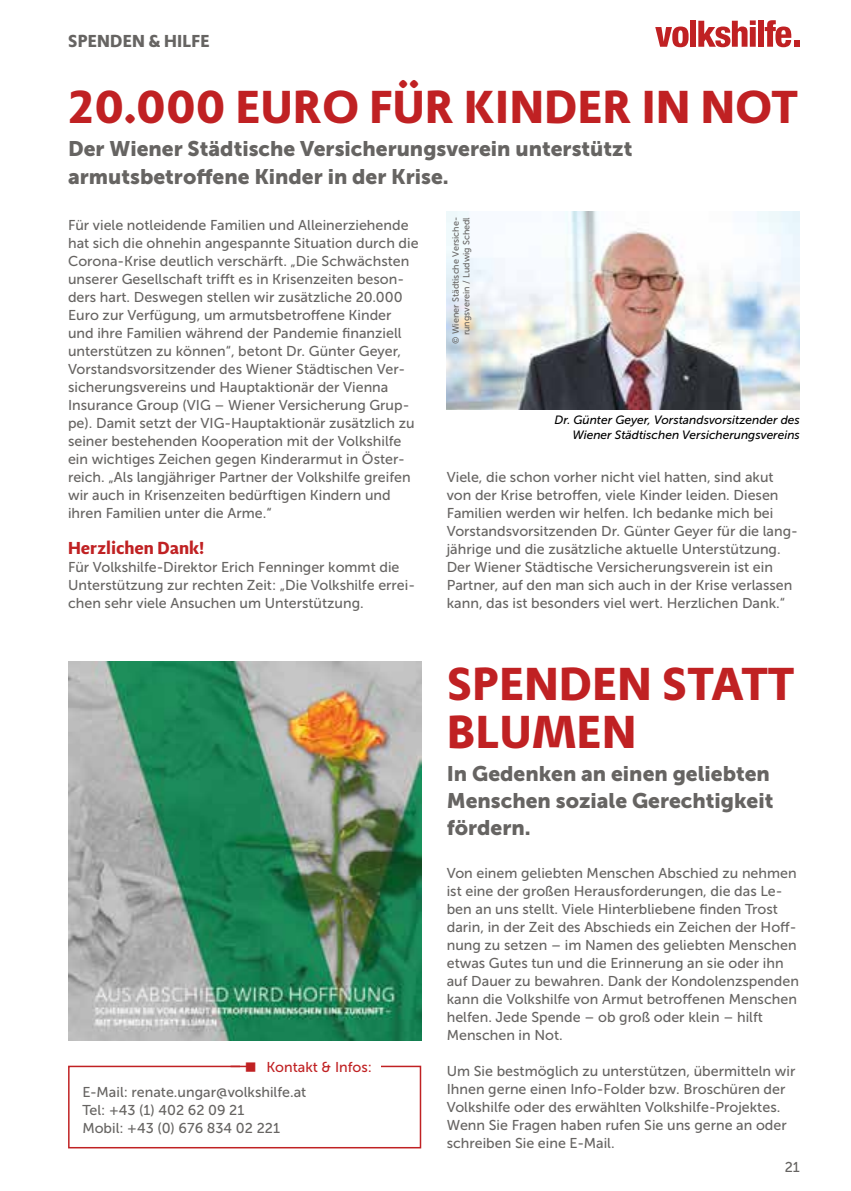
<style>
.page{position:relative;width:851px;height:1191px;background:#fff}
.page>*{position:absolute;margin:0;border:0;box-sizing:border-box;transform-origin:0 0}
.t1{font:700 48px/48px "Adagio Sans";letter-spacing:.01em;color:#c02123}
.t2{font:21px/27px "Museo Sans 900";color:#666462}
.t3{font:700 18px "Adagio Sans";color:#c02123}
.t4{font:700 18px "Adagio Sans";letter-spacing:.01em;color:#666462}
.t5{font:14.25px/18px "Museo Sans 500";color:#666462}
.t6{font:14.25px "Museo Sans 500";color:#c02123}
.t7{font:italic 12px/15px "Museo Sans 500";color:#000;text-align:right}
.t8{font:9px/10.8px "Museo Sans 500";color:#666462;text-align:right}
</style>
<div class="page">
<svg style="left:655px;top:27px;width:33px;height:20px"></svg>
<div style="left:690px;top:21px;width:6px;height:26px;background:#c02123"></div>
<svg style="left:698px;top:20px;width:57px;height:27px"></svg>
<div style="left:758px;top:21px;width:6px;height:26px;background:#c02123"></div>
<svg style="left:764px;top:20px;width:35px;height:27px"></svg>
<img style="left:446px;top:212px;width:353px;height:198px">
<div style="left:68px;top:1065px;width:353px;height:83px;border:2px solid #c02123"></div>
<div style="left:240px;top:1058px;width:140px;height:17px;background:#fff"></div>
<hr style="left:230px;top:1065px;width:20px;height:2px;background:#c02123">
<img style="left:68px;top:662px;width:353px;height:378px">
<p class="t4" style="left:68px;top:29px;width:143px">SPENDEN &amp; HILFE</p>
<h1 class="t1" style="left:68px;top:84px;width:731px">20.000 EURO FÜR KINDER IN NOT</h1>
<h2 class="t2" style="left:68px;top:136px;width:565px">Der Wiener Städtische Versicherungsverein unterstützt armutsbetroffene Kinder in der Krise.</h2>
<p class="t5" style="left:68px;top:216px;width:352px">Für viele notleidende Familien und Alleinerziehende hat sich die ohnehin angespannte Situation durch die Corona-Krise deutlich verschärft. „Die Schwächsten unserer Gesellschaft trifft es in Krisenzeiten beson&shy;ders hart. Deswegen stellen wir zusätzliche 20.000<br>Euro zur Verfügung, um armutsbetroffene Kinder und ihre Familien während der Pandemie finanziell unterstützen zu können“, betont Dr. Günter Geyer, Vorstandsvorsitzender des Wiener Städtischen Ver&shy;sicherungsvereins und Hauptaktionär der Vienna Insurance Group (VIG – Wiener Versicherung Grup&shy;pe). Damit setzt der VIG-Hauptaktionär zusätzlich zu seiner bestehenden Kooperation mit der Volkshilfe ein wichtiges Zeichen gegen Kinderarmut in Öster&shy;reich. „Als langjähriger Partner der Volkshilfe greifen wir auch in Krisenzeiten bedürftigen Kindern und ihren Familien unter die Arme.“</p>
<p class="t3" style="left:68px;top:536px;width:137px">Herzlichen Dank!</p>
<p class="t5" style="left:68px;top:558px;width:348px">Für Volkshilfe-Direktor Erich Fenninger kommt die<br>Unterstützung zur rechten Zeit: „Die Volkshilfe errei&shy;chen sehr viele Ansuchen um Unterstützung.</p>
<p class="t6" style="left:266px;top:1059px;width:107px">Kontakt &amp; Infos:</p>
<p class="t5" style="left:82px;top:1082px;width:225px">E-Mail: renate.ungar@volkshilfe.at<br>Tel: +43 (1) 402 62 09 21<br>Mobil: +43 (0) 676 834 02 221</p>
<p class="t8" style="left:450px;top:344px;width:128px;rotate:-90deg">© Wiener Städtische Versiche&shy;rungsverein / Ludwig Schedl</p>
<p class="t7" style="left:554px;top:412px;width:247px">Dr. Günter Geyer, Vorstandsvorsitzender des<br>Wiener Städtischen Versicherungsvereins</p>
<p class="t5" style="left:446px;top:468px;width:352px">Viele, die schon vorher nicht viel hatten, sind akut von der Krise betroffen, viele Kinder leiden. Diesen Familien werden wir helfen. Ich bedanke mich bei Vorstandsvorsitzenden Dr. Günter Geyer für die lang&shy;jährige und die zusätzliche aktuelle Unterstützung.<br>Der Wiener Städtische Versicherungsverein ist ein Partner, auf den man sich auch in der Krise verlassen kann, das ist besonders viel wert. Herzlichen Dank.“</p>
<h1 class="t1" style="left:447px;top:661px;width:348px">SPENDEN STATT<br>BLUMEN</h1>
<h2 class="t2" style="left:446px;top:760px;width:328px">In Gedenken an einen geliebten<br>Menschen soziale Gerechtigkeit fördern.</h2>
<p class="t5" style="left:446px;top:864px;width:353px">Von einem geliebten Menschen Abschied zu nehmen ist eine der großen Herausforderungen, die das Le&shy;ben an uns stellt. Viele Hinterbliebene finden Trost darin, in der Zeit des Abschieds ein Zeichen der Hoff&shy;nung zu setzen – im Namen des geliebten Menschen etwas Gutes tun und die Erinnerung an sie oder ihn auf Dauer zu bewahren. Dank der Kondolenzspenden kann die Volkshilfe von Armut betroffenen Menschen helfen. Jede Spende – ob groß oder klein – hilft Menschen in Not.</p>
<p class="t5" style="left:446px;top:1062px;width:350px">Um Sie bestmöglich zu unterstützen, übermitteln wir Ihnen gerne einen Info-Folder bzw. Broschüren der Volkshilfe oder des erwählten Volkshilfe-Projektes.<br>Wenn Sie Fragen haben rufen Sie uns gerne an oder schreiben Sie eine E-Mail.</p>
<p class="t5" style="left:784px;top:1158px;width:17px">21</p>
</div>
